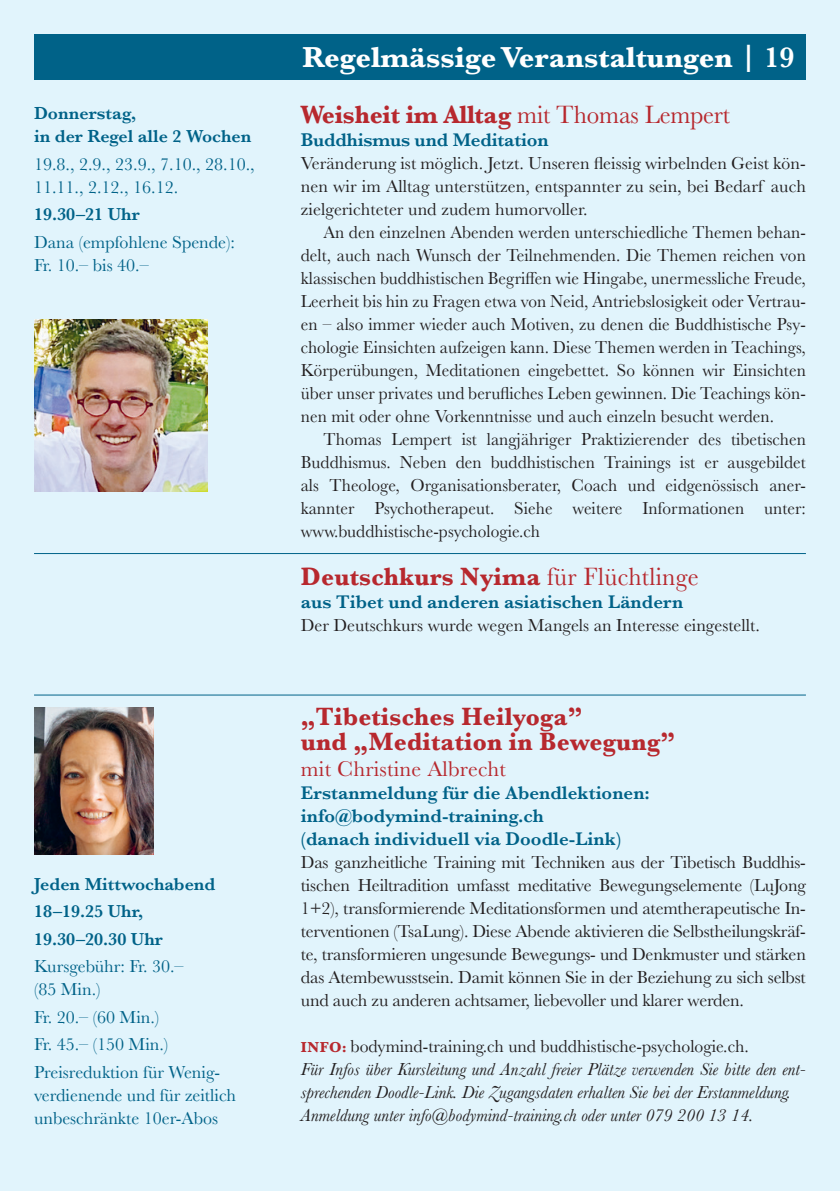
<style>
.page{position:relative;width:840px;height:1191px;background:#fff}
.page>*{position:absolute;margin:0;border:0;box-sizing:border-box;transform-origin:0 0}
.t1{font:700 30px "Baskerville";color:#fff}
.t2{font:700 26px/25.4px "Baskerville";letter-spacing:.01em;color:#b7282e;scale:.96 1}
.t3{font:22.2px "Baskerville";letter-spacing:.01em;color:#b7282e}
.t4{font:600 19px/23px "Baskerville";color:#006288}
.t5{font:18px/23px "Baskerville";letter-spacing:.005em;color:#231f20;text-align:justify;scale:.96 1}
.t6{font:18px/23px "Baskerville";letter-spacing:.005em;color:#231f20;text-align:justify}
.t7{font:italic 18px/23px "Baskerville";color:#231f20}
.t8{font:18px/23px "Baskerville";color:#006288}
.t9{font:600 18px/27.6px "Baskerville";color:#006288}
.s1{font-weight:600}
.s2{font-weight:400}
.s3{font-weight:700;font-style:normal;font-size:15px;color:#b7282e}
.s4{font-style:normal}
</style>
<div class="page">
<div style="left:0;top:0;width:839px;height:1191px;background:#e1f4fc"></div>
<div style="left:34px;top:34px;width:771px;height:45px;background:#006288"></div>
<hr style="left:34px;top:553px;width:771px;height:1px;background:#006288">
<hr style="left:34px;top:694px;width:771px;height:1px;background:#006288">
<img style="left:34px;top:707px;width:119px;height:148px">
<img style="left:34px;top:319px;width:173px;height:173px">
<p class="t9" style="left:34px;top:101px;width:219px;line-height:23px">Donnerstag,<br>in der Regel alle 2 Wochen</p>
<p class="t8" style="left:34px;top:152px;width:222px">19.8., 2.9., 23.9., 7.10., 28.10.,<br>11.11., 2.12., 16.12.</p>
<p class="t9" style="left:34px;top:200px;width:107px">19.30–21 Uhr</p>
<p class="t8" style="left:34px;top:231px;width:202px">Dana (empfohlene Spende):<br>Fr. 10.– bis 40.–</p>
<p class="t9" style="left:34px;top:869px;width:183px">Jeden Mittwochabend<br>18–19.25 Uhr,<br>19.30–20.30 Uhr</p>
<p class="t8" style="left:34px;top:955px;width:151px">Kursgebühr: Fr. 30.– (85 Min.)</p>
<p class="t8" style="left:34px;top:1003px;width:187px;line-height:27.6px">Fr. 20.– (60 Min.)<br>Fr. 45.– (150 Min.)<br>Preisreduktion für Wenig-</p>
<p class="t8" style="left:34px;top:1083px;width:203px">verdienende und für zeitlich unbeschränkte 10er-Abos</p>
<h1 class="t1" style="left:302px;top:36px;width:493px">Regelmässige Veranstaltungen <span class="s1">| 19</span></h1>
<h2 class="t2" style="left:300px;top:102px;width:448px">Weisheit im Alltag <span class="s2">mit Thomas Lempert</span></h2>
<p class="t4" style="left:300px;top:128px;width:249px">Buddhismus und Meditation</p>
<p class="t6" style="left:300px;top:152px;width:506px">Veränderung ist möglich. Jetzt. Unseren fleissig wirbelnden Geist kön&shy;nen wir im Alltag unterstützen, entspannter zu sein, bei Bedarf auch zielgerichteter und zudem humorvoller.</p>
<p class="t5" style="left:300px;top:221px;width:527px;text-indent:23px">An den einzelnen Abenden werden unterschiedliche Themen behan&shy;delt, auch nach Wunsch der Teilnehmenden. Die Themen reichen von klassischen buddhistischen Begriffen wie Hingabe, unermessliche Freude, Leerheit bis hin zu Fragen etwa von Neid, Antriebslosigkeit oder Vertrau&shy;en – also immer wieder auch Motiven, zu denen die Buddhistische Psy&shy;chologie Einsichten aufzeigen kann. Diese Themen werden in Teachings, Körperübungen, Meditationen eingebettet. So können wir Einsichten über unser privates und berufliches Leben gewinnen. Die Teachings kön&shy;nen mit oder ohne Vorkenntnisse und auch einzeln besucht werden.</p>
<p class="t5" style="left:300px;top:428px;width:527px;text-indent:23px">Thomas Lempert ist langjähriger Praktizierender des tibetischen Buddhismus. Neben den buddhistischen Trainings ist er ausgebildet als Theologe, Organisationsberater, Coach und eidgenössisch aner&shy;kannter Psychotherapeut. Siehe weitere Informationen unter: www.buddhistische-psychologie.ch</p>
<h2 class="t2" style="left:301px;top:563px;width:415px">Deutschkurs Nyima <span class="s2">für Flüchtlinge</span></h2>
<p class="t4" style="left:301px;top:589px;width:384px">aus Tibet und anderen asiatischen Ländern</p>
<p class="t6" style="left:301px;top:613px;width:460px">Der Deutschkurs wurde wegen Mangels an Interesse eingestellt.</p>
<h2 class="t2" style="left:301px;top:704px;width:391px">„Tibetisches Heilyoga”<br>und „Meditation in Bewegung”</h2>
<p class="t3" style="left:301px;top:754px;width:206px">mit Christine Albrecht</p>
<p class="t4" style="left:301px;top:781px;width:350px">Erstanmeldung für die Abendlektionen: info@bodymind-training.ch<br>(danach individuell via Doodle-Link)</p>
<p class="t6" style="left:301px;top:850px;width:506px">Das ganzheitliche Training mit Techniken aus der Tibetisch Buddhis&shy;tischen Heiltradition umfasst meditative Bewegungselemente (LuJong 1+2), transformierende Meditationsformen und atemtherapeutische In&shy;terventionen (TsaLung). Diese Abende aktivieren die Selbstheilungskräf&shy;te, transformieren ungesunde Bewegungs- und Denkmuster und stärken das Atembewusstsein. Damit können Sie in der Beziehung zu sich selbst und auch zu anderen achtsamer, liebevoller und klarer werden.</p>
<p class="t7" style="left:301px;top:1034px;width:506px"><span class="s3">INFO:</span> <span class="s4">bodymind-training.ch und buddhistische-psychologie.ch.<br></span>Für Infos über Kursleitung und Anzahl freier Plätze verwenden Sie bitte den ent&shy;sprechenden Doodle-Link. Die Zugangsdaten erhalten Sie bei der Erstanmeldung.<br>Anmeldung unter info@bodymind-training.ch oder unter 079 200 13 14.</p>
</div>
